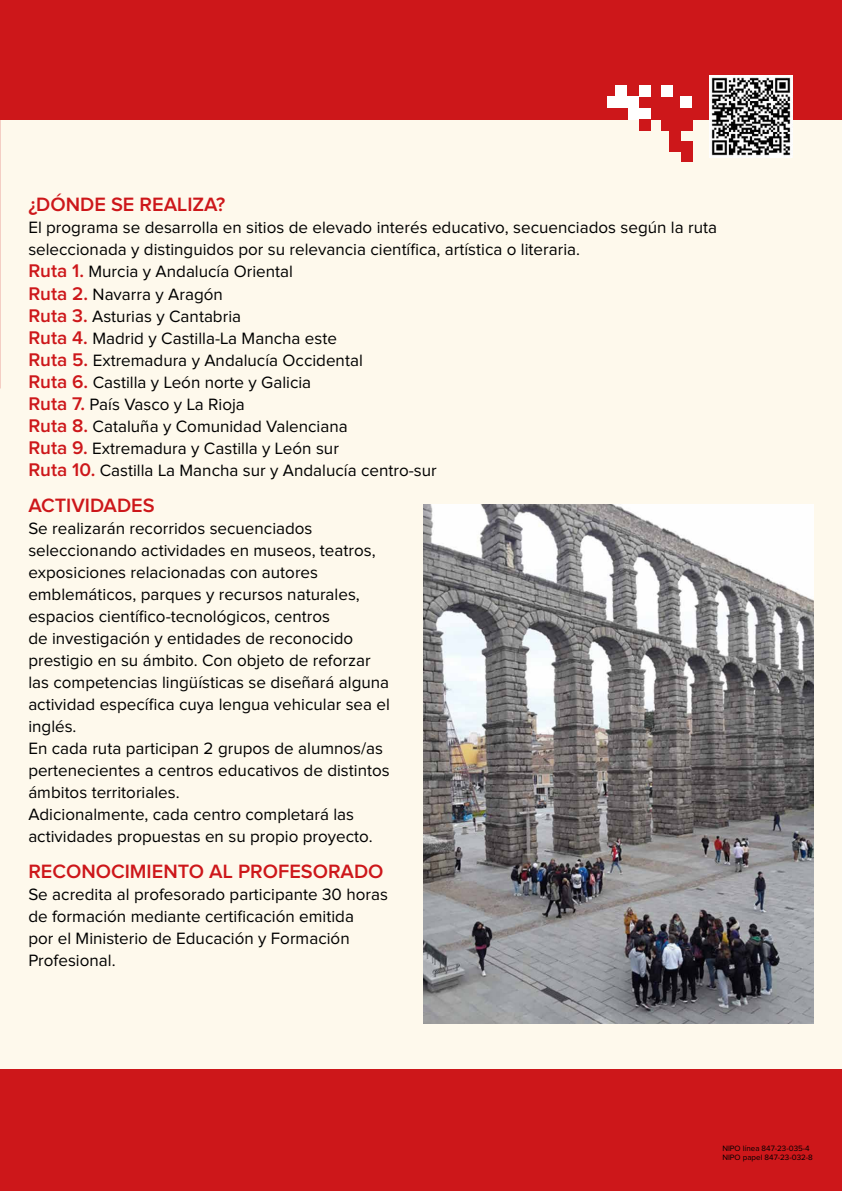
<style>
.page{position:relative;width:842px;height:1191px;background:#fef9ec}
.page>*{position:absolute;margin:0;border:0;box-sizing:border-box;transform-origin:0 0}
.t1{font:600 20px "Proxima Nova";color:#cd171a}
.t2{font:17px/22px "Proxima Nova";color:#000}
.t3{font:8px/9.6px "Proxima Nova";color:#000}
.s1{font-weight:600;font-size:19px;color:#cd171a}
</style>
<div class="page">
<div style="left:0;top:0;width:842px;height:119px;background:#cd171a"></div>
<div style="left:0;top:1069px;width:842px;height:122px;background:#cd171a"></div>
<div style="left:616px;top:85px;width:11px;height:11px;background:#fff"></div>
<div style="left:628px;top:108px;width:11px;height:12px;background:#fff"></div>
<div style="left:639px;top:108px;width:12px;height:12px;background:#fff"></div>
<div style="left:670px;top:131px;width:11px;height:21px;background:#cd171a"></div>
<div style="left:639px;top:85px;width:12px;height:11px;background:#fff"></div>
<div style="left:661px;top:85px;width:12px;height:11px;background:#fff"></div>
<div style="left:681px;top:96px;width:11px;height:12px;background:#fff"></div>
<div style="left:639px;top:120px;width:12px;height:11px;background:#cd171a"></div>
<div style="left:607px;top:96px;width:32px;height:12px;background:#fff"></div>
<div style="left:681px;top:141px;width:12px;height:21px;background:#cd171a"></div>
<div style="left:661px;top:120px;width:32px;height:11px;background:#cd171a"></div>
<img style="left:710px;top:75px;width:82px;height:82px">
<img style="left:423px;top:505px;width:391px;height:518px">
<p class="t1" style="left:28px;top:196px;width:199px">¿DÓNDE SE REALIZA?</p>
<p class="t2" style="left:28px;top:217px;width:690px">El programa se desarrolla en sitios de elevado interés educativo, secuenciados según la ruta seleccionada y distinguidos por su relevancia científica, artística o literaria.<br><span class="s1">Ruta 1.</span> Murcia y Andalucía Oriental<br><span class="s1">Ruta 2.</span> Navarra y Aragón<br><span class="s1">Ruta 3.</span> Asturias y Cantabria<br><span class="s1">Ruta 4.</span> Madrid y Castilla-La Mancha este<br><span class="s1">Ruta 5.</span> Extremadura y Andalucía Occidental<br><span class="s1">Ruta 6.</span> Castilla y León norte y Galicia<br><span class="s1">Ruta 7.</span> País Vasco y La Rioja<br><span class="s1">Ruta 8.</span> Cataluña y Comunidad Valenciana<br><span class="s1">Ruta 9.</span> Extremadura y Castilla y León sur<br><span class="s1">Ruta 10.</span> Castilla La Mancha sur y Andalucía centro-sur</p>
<p class="t1" style="left:28px;top:496px;width:128px">ACTIVIDADES</p>
<p class="t2" style="left:28px;top:517px;width:363px">Se realizarán recorridos secuenciados seleccionando actividades en museos, teatros, exposiciones relacionadas con autores emblemáticos, parques y recursos naturales, espacios científico-tecnológicos, centros<br>de investigación y entidades de reconocido prestigio en su ámbito. Con objeto de reforzar las competencias lingüísticas se diseñará alguna actividad específica cuya lengua vehicular sea el inglés.<br>En cada ruta participan 2 grupos de alumnos/as pertenecientes a centros educativos de distintos ámbitos territoriales.<br>Adicionalmente, cada centro completará las actividades propuestas en su propio proyecto.</p>
<p class="t1" style="left:28px;top:862px;width:357px">RECONOCIMIENTO AL PROFESORADO</p>
<p class="t2" style="left:28px;top:883px;width:361px">Se acredita al profesorado participante 30 horas de formación mediante certificación emitida<br>por el Ministerio de Educación y Formación Profesional.</p>
<p class="t3" style="left:722px;top:1143px;width:92px">NIPO línea 847-23-035-4<br>NIPO papel 847-23-032-8</p>
</div>
